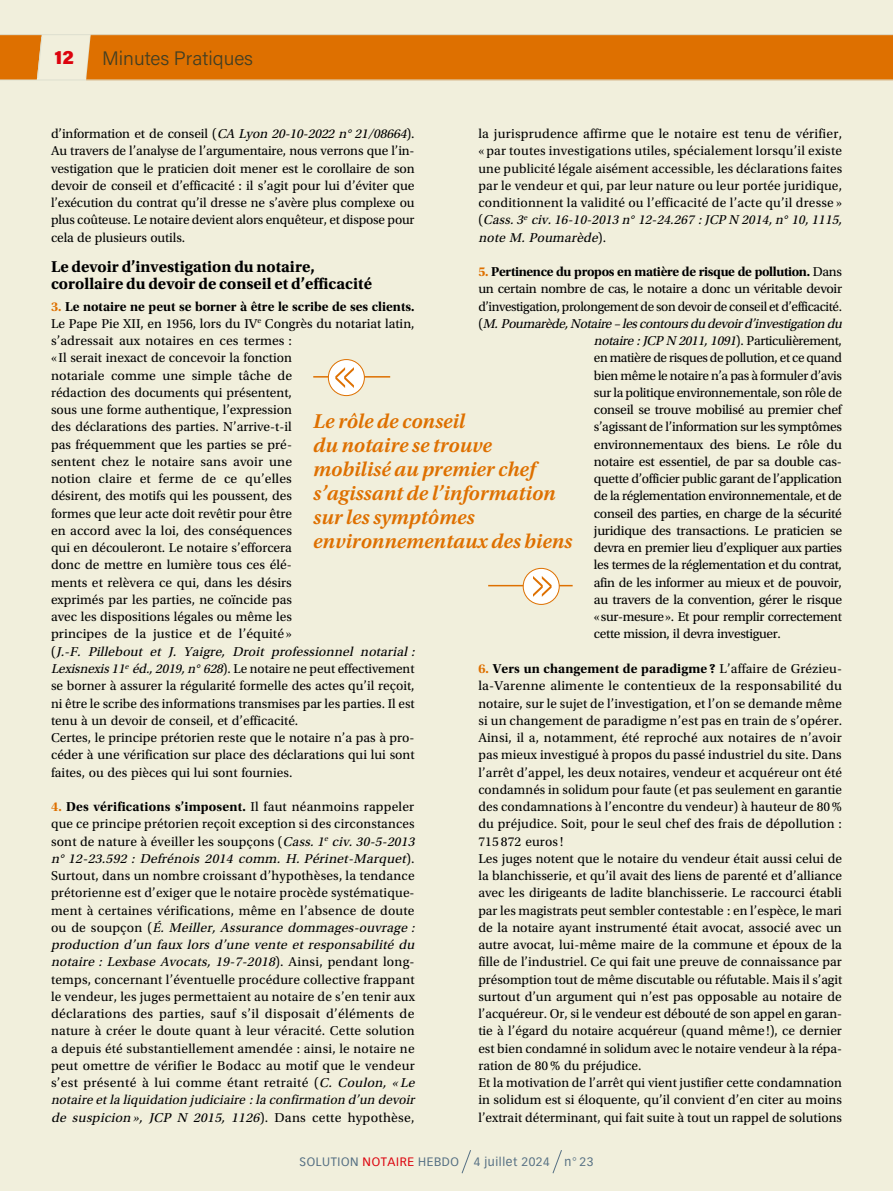
<style>
.page{position:relative;width:893px;height:1191px;background:#f1efdc}
.page>*{position:absolute;margin:0;border:0;box-sizing:border-box;transform-origin:0 0}
.t1{font:italic 600 21px/24px "Utopia Std";color:#de7000}
.t2{font:300 19.5px "Acumin Pro";color:#413e23}
.t3{font:900 19.5px "Acumin Pro";color:#dc030e}
.t4{font:700 16.5px/17.2px "Utopia Std";color:#000}
.t5{font:13.5px/17.2px "Utopia Std";color:#000}
.t6{font:13.5px "Utopia Std";letter-spacing:-.025em;color:#000}
.t7{font:13.5px "Utopia Std Bold Subh";color:#000}
.t8{font:13.5px "Utopia Std";letter-spacing:-.02em;color:#000}
.t9{font:13.5px "Utopia Std";letter-spacing:-.03em;color:#000}
.t10{font:italic 13.5px "Utopia Std";color:#000}
.t11{font:13.5px "Utopia Std Bold Subh";letter-spacing:-.025em;color:#000}
.t12{font:12px "Vectora LT Std";letter-spacing:.05em;color:#556f83}
.s1{font-style:italic}
.s2{color:#de7000}
.s3{font-family:"Utopia Std"}
.s4{font-style:normal}
.s5{color:#dc030e}
</style>
<div class="page">
<svg style="left:0;top:35px;width:43px;height:45px;background:#df7c16"></svg>
<div style="left:85px;top:35px;width:808px;height:45px;background:#de7000"></div>
<hr style="left:0;top:34px;width:893px;height:1px;background:#dddfcf">
<hr style="left:0;top:80px;width:893px;height:1px;background:#dddfcf">
<svg style="left:461px;top:1150px;width:10px;height:24px"></svg>
<svg style="left:552px;top:1150px;width:10px;height:24px"></svg>
<hr style="left:313px;top:376px;width:77px;height:1px;background:#de7000">
<div style="left:328px;top:359px;width:36px;height:36px;background:#fff;border-radius:50%"></div>
<div style="left:328px;top:359px;width:37px;height:37px;border:1px solid #de7000;border-radius:50%"></div>
<svg style="left:335px;top:367px;width:19px;height:21px"></svg>
<hr style="left:488px;top:585px;width:85px;height:1px;background:#de7000">
<div style="left:523px;top:568px;width:36px;height:36px;background:#fff;border-radius:50%"></div>
<div style="left:523px;top:568px;width:37px;height:37px;border:1px solid #de7000;border-radius:50%"></div>
<svg style="left:533px;top:576px;width:19px;height:21px"></svg>
<h2 class="t3" style="left:55px;top:43px;width:21px">12</h2>
<h2 class="t2" style="left:102px;top:45px;width:153px">Minutes Pratiques</h2>
<p class="t5" style="left:51px;top:125px;width:365px;text-align:justify">d’information et de conseil (<span class="s1">CA Lyon 20-10-2022 n°21/08664</span>).<br>Au travers de l’analyse de l’argumentaire, nous verrons que l’in&shy;vestigation que le praticien doit mener est le corollaire de son devoir de conseil et d’efficacité : il s’agit pour lui d’éviter que l’exécution du contrat qu’il dresse ne s’avère plus complexe ou plus coûteuse. Le notaire devient alors enquêteur, et dispose pour cela de plusieurs outils.</p>
<p class="t4" style="left:51px;top:258px;width:323px">Le devoir d’investigation du notaire, corollaire du devoir de conseil et d’efficacité</p>
<p class="t7" style="left:51px;top:298px;width:365px"><span class="s2">3.</span> Le notaire ne peut se borner à être le scribe de ses clients.</p>
<p class="t5" style="left:51px;top:315px;width:368px">Le Pape Pie XII, en 1956, lors du IV<sup>e</sup> Congrès du notariat latin, s’adressait aux notaires en ces termes :<br>« Il serait inexact de concevoir la fonction<br>notariale comme une simple tâche de<br>rédaction des documents qui présentent,<br>sous une forme authentique, l’expression<br>des déclarations des parties. N’arrive-t-il<br>pas fréquemment que les parties se pré-<br>sentent chez le notaire sans avoir une<br>notion claire et ferme de ce qu’elles<br>désirent, des motifs qui les poussent, des<br>formes que leur acte doit revêtir pour être<br>en accord avec la loi, des conséquences<br>qui en découleront. Le notaire s’efforcera<br>donc de mettre en lumière tous ces élé-<br>ments et relèvera ce qui, dans les désirs<br>exprimés par les parties, ne coïncide pas<br>avec les dispositions légales ou même les<br>principes de la justice et de l’équité »<br>( <span class="s1">J.-F. Pillebout et J. Yaigre, Droit professionnel notarial :<br>Lexisnexis11</span><sup>e</sup> <span class="s1">éd.,2019,n°628</span>). Le notaire ne peut effectivement se borner à assurer la régularité formelle des actes qu’il reçoit, ni être le scribe des informations transmises par les parties. Il est tenu à un devoir de conseil, et d’efficacité.<br>Certes, le principe prétorien reste que le notaire n’a pas à pro&shy;céder à une vérification sur place des déclarations qui lui sont faites, ou des pièces qui lui sont fournies.</p>
<p class="t7" style="left:51px;top:799px;width:365px"><span class="s2">4.</span> Des vérifications s’imposent. <span class="s3">Il faut néanmoins rappeler</span></p>
<p class="t5" style="left:51px;top:815px;width:368px">que ce principe prétorien reçoit exception si des circonstances sont de nature à éveiller les soupçons (<span class="s1">Cass.1</span><sup>e</sup> <span class="s1">civ.30-5-2013 n° 12-23.592 : Defrénois 2014 comm. H. Périnet-Marquet</span>) .<br>Surtout, dans un nombre croissant d’hypothèses, la tendance prétorienne est d’exiger que le notaire procède systématique&shy;ment à certaines vérifications, même en l’absence de doute o u d e s o u p ç o n ( <span class="s1">É. Meiller, Assurance dommages-ouvrage : production d’un faux lors d’une vente et responsabilité du notaire : Lexbase Avocats, 19-7-2018</span>) . A i n s i , p e n d a n t l o n g - temps, concernant l’éventuelle procédure collective frappant le vendeur, les juges permettaient au notaire de s’en tenir aux déclarations des parties, sauf s’il disposait d’éléments de nature à créer le doute quant à leur véracité. Cette solution a depuis été substantiellement amendée : ainsi, le notaire ne peut omettre de vérifier le Bodacc au motif que le vendeur s’est présenté à lui comme étant retraité (<span class="s1">C. Coulon, «Le notaire etla liquidation judiciaire :la confirmation d’un devoir de suspicion », JCP N 2015, 1126</span>) . D a n s c e tt e hyp o th è s e ,</p>
<p class="t5" style="left:478px;top:125px;width:368px">la jurisprudence affirme que le notaire est tenu de vérifier, « par toutes investigations utiles, spécialement lorsqu’il existe une publicité légale aisément accessible, les déclarations faites par le vendeur et qui, par leur nature ou leur portée juridique, conditionnent la validité ou l’efficacité de l’acte qu’il dresse » ( <span class="s1">Cass.3</span><sup>e</sup> <span class="s1">civ.16-10-2013 n° 12-24.267 :JCP N 2014,n° 10,1115, note M. Poumarède</span>) .</p>
<p class="t11" style="left:478px;top:264px;width:365px"><span class="s2">5.</span> Pertinence du propos en matière de risque de pollution. <span class="s3">Dans</span></p>
<p class="t6" style="left:478px;top:282px;width:365px">un certain nombre de cas, le notaire a donc un véritable devoir</p>
<p class="t9" style="left:478px;top:299px;width:365px">d’investigation, prolongement de son devoir de conseil et d’efficacité.</p>
<p class="t10" style="left:478px;top:316px;width:368px"><span class="s4">(</span> M. Poumarède,Notaire–lescontoursdu devoird’investigation du</p>
<p class="t10" style="left:594px;top:333px;width:250px">notaire:JCP N 2011,1091<span class="s4">). Particulièrement,</span></p>
<p class="t9" style="left:594px;top:351px;width:250px">en matière de risques de pollution, et ce quand</p>
<p class="t6" style="left:594px;top:368px;width:250px">bien même le notaire n’a pas à formuler d’avis</p>
<p class="t6" style="left:594px;top:385px;width:250px">sur la politique environnementale, son rôle de</p>
<p class="t8" style="left:594px;top:402px;width:249px">conseil se trouve mobilisé au premier chef</p>
<p class="t6" style="left:594px;top:420px;width:250px">s’agissant de l’information sur les symptômes</p>
<p class="t5" style="left:594px;top:436px;width:250px">environnementaux des biens. Le rôle du</p>
<p class="t8" style="left:594px;top:454px;width:250px">notaire est essentiel, de par sa double cas-</p>
<p class="t6" style="left:594px;top:471px;width:250px">quette d’officier public garant de l’application</p>
<p class="t6" style="left:594px;top:489px;width:250px">de la réglementation environnementale, et de</p>
<p class="t6" style="left:594px;top:506px;width:249px">conseil des parties, en charge de la sécurité</p>
<p class="t8" style="left:594px;top:523px;width:250px">juridique des transactions. Le praticien se</p>
<p class="t6" style="left:594px;top:540px;width:250px">devra en premier lieu d’expliquer aux parties</p>
<p class="t6" style="left:594px;top:558px;width:250px">les termes de la réglementation et du contrat,</p>
<p class="t6" style="left:594px;top:575px;width:249px">afin de les informer au mieux et de pouvoir,</p>
<p class="t8" style="left:594px;top:592px;width:250px">au travers de la convention, gérer le risque</p>
<p class="t6" style="left:594px;top:609px;width:250px">«sur-mesure». Et pour remplir correctement</p>
<p class="t6" style="left:594px;top:627px;width:188px">cette mission, il devra investiguer.</p>
<p class="t7" style="left:478px;top:661px;width:365px"><span class="s2">6.</span> Vers un changement de paradigme ? <span class="s3">L’affaire de Grézieu-</span></p>
<p class="t5" style="left:478px;top:677px;width:365px">la-Varenne alimente le contentieux de la responsabilité du notaire, sur le sujet de l’investigation, et l’on se demande même si un changement de paradigme n’est pas en train de s’opérer.<br>Ainsi, il a, notamment, été reproché aux notaires de n’avoir pas mieux investigué à propos du passé industriel du site. Dans l’arrêt d’appel, les deux notaires, vendeur et acquéreur ont été condamnés in solidum pour faute (et pas seulement en garantie des condamnations à l’encontre du vendeur) à hauteur de 80% du préjudice. Soit, pour le seul chef des frais de dépollution :<br>715 872 euros !<br>Les juges notent que le notaire du vendeur était aussi celui de la blanchisserie, et qu’il avait des liens de parenté et d’alliance avec les dirigeants de ladite blanchisserie. Le raccourci établi par les magistrats peut sembler contestable : en l’espèce, le mari de la notaire ayant instrumenté était avocat, associé avec un autre avocat, lui-même maire de la commune et époux de la fille de l’industriel. Ce qui fait une preuve de connaissance par présomption tout de même discutable ou réfutable. Mais il s’agit surtout d’un argument qui n’est pas opposable au notaire de l’acquéreur. Or, si le vendeur est débouté de son appel en garan&shy;tie à l’égard du notaire acquéreur (quand même !), ce dernier est bien condamné in solidum avec le notaire vendeur à la répa&shy;ration de 80% du préjudice.<br>Et la motivation de l’arrêt qui vient justifier cette condamnation in solidum est si éloquente, qu’il convient d’en citer au moins l’extrait déterminant, qui fait suite à tout un rappel de solutions</p>
<h1 class="t1" style="left:313px;top:410px;width:261px">Le rôle de conseil<br>du notaire se trouve mobilisé au premier chef s’agissant de l’information sur les symptômes environnementaux des biens</h1>
<p class="t12" style="left:299px;top:1154px;width:296px">SOLUTION <span class="s5">NOTAIRE</span> HEBDO 4 juillet 2024 n° 23</p>
</div>
